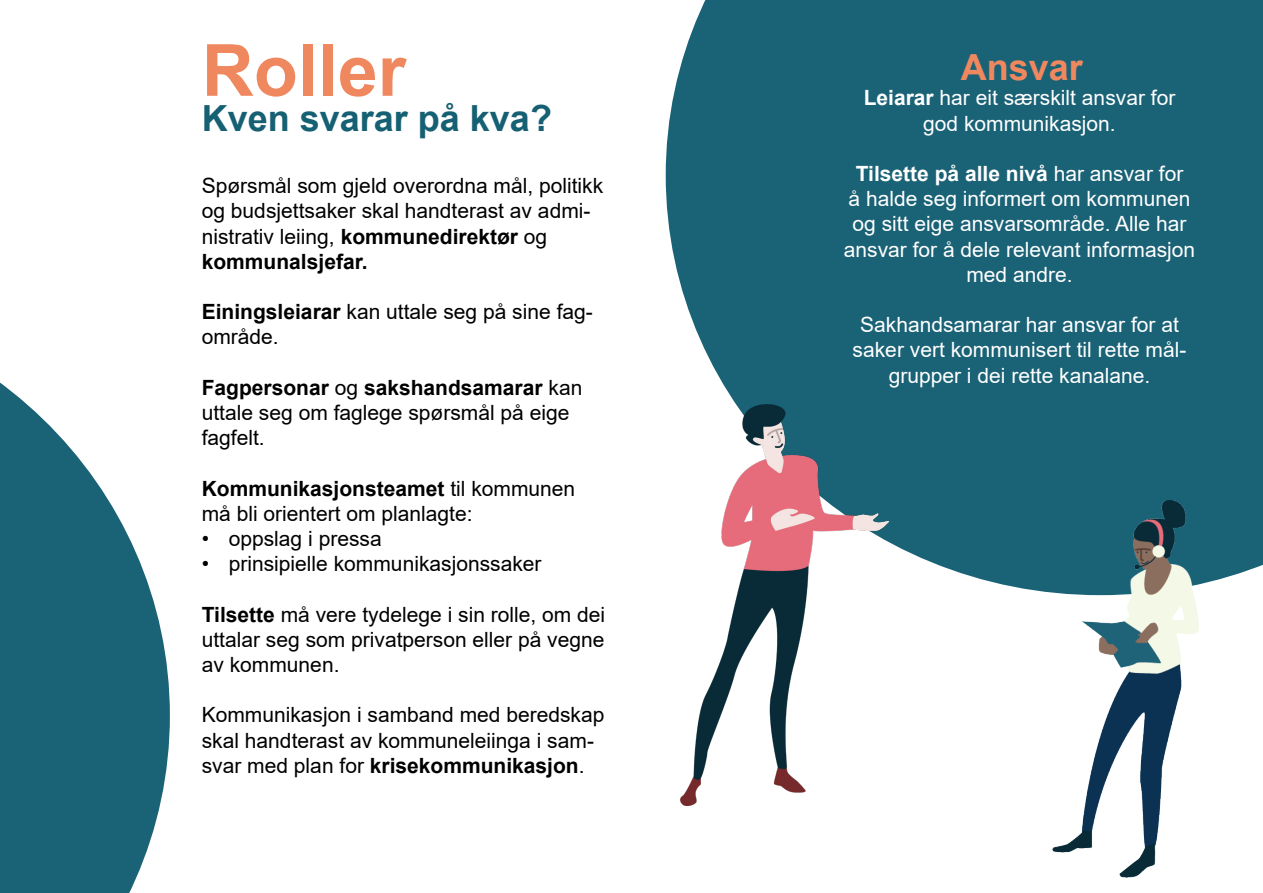
<style>
.page{position:relative;width:1263px;height:893px;background:#fff}
.page>*{position:absolute;margin:0;border:0;box-sizing:border-box;transform-origin:0 0}
.t1{font:700 72px "Arial";color:#f0885f}
.t2{font:700 36px "Arial";color:#166073}
.t3{font:700 36px "Arial";color:#f0885f}
.t4{font:21px/25.2px "Arial";color:#000}
.t5{font:21px/25.2px "Arial";color:#fff;text-align:center}
.t6{font:700 21px "Arial";color:#000}
.s1{font-weight:700}
</style>
<div class="page">
<div style="left:666px;top:0;width:597px;height:593px;background:#1a6276"></div>
<svg style="left:0;top:382px;width:170px;height:511px;fill:#1a6276"></svg>
<img style="left:680px;top:405px;width:209px;height:400px">
<img style="left:1052px;top:500px;width:146px;height:378px">
<p class="t1" style="left:202px;top:20px;width:206px">Roller</p>
<p class="t2" style="left:202px;top:93px;width:352px">Kven svarar på kva?</p>
<p class="t4" style="left:202px;top:173px;width:403px">Spørsmål som gjeld overordna mål, politikk og budsjettsaker skal handterast av admi&shy;nistrativ leiing, <span class="s1">kommunedirektør</span> og</p>
<p class="t6" style="left:202px;top:247px;width:167px">kommunalsjefar.</p>
<p class="t4" style="left:202px;top:299px;width:393px"><span class="s1">Einingsleiarar</span> kan uttale seg på sine fag&shy;område.</p>
<p class="t4" style="left:202px;top:375px;width:382px"><span class="s1">Fagpersonar</span> og <span class="s1">sakshandsamarar</span> kan uttale seg om faglege spørsmål på eige fagfelt.</p>
<p class="t4" style="left:202px;top:475px;width:375px"><span class="s1">Kommunikasjonsteamet</span> til kommunen må bli orientert om planlagte:</p>
<p class="t4" style="left:202px;top:526px;width:181px">• oppslag i pressa</p>
<p class="t4" style="left:202px;top:551px;width:341px">• prinsipielle kommunikasjonssaker</p>
<p class="t4" style="left:202px;top:601px;width:405px"><span class="s1">Tilsette</span> må vere tydelege i sin rolle, om dei uttalar seg som privatperson eller på vegne</p>
<p class="t4" style="left:202px;top:652px;width:139px">av kommunen.</p>
<p class="t4" style="left:202px;top:702px;width:404px">Kommunikasjon i samband med beredskap skal handterast av kommuneleiinga i sam&shy;svar med plan for <span class="s1">krisekommunikasjon</span>.</p>
<p class="t3" style="left:961px;top:42px;width:124px">Ansvar</p>
<p class="t5" style="left:864px;top:85px;width:313px"><span class="s1">Leiarar</span> har eit særskilt ansvar for</p>
<p class="t5" style="left:923px;top:111px;width:194px">god kommunikasjon.</p>
<p class="t5" style="left:844px;top:161px;width:353px"><span class="s1">Tilsette på alle nivå</span> har ansvar for<br>å halde seg informert om kommunen og sitt eige ansvarsområde. Alle har ansvar for å dele relevant informasjon med andre.</p>
<p class="t5" style="left:853px;top:312px;width:335px">Sakhandsamarar har ansvar for at saker vert kommunisert til rette mål&shy;grupper i dei rette kanalane.</p>
</div>
